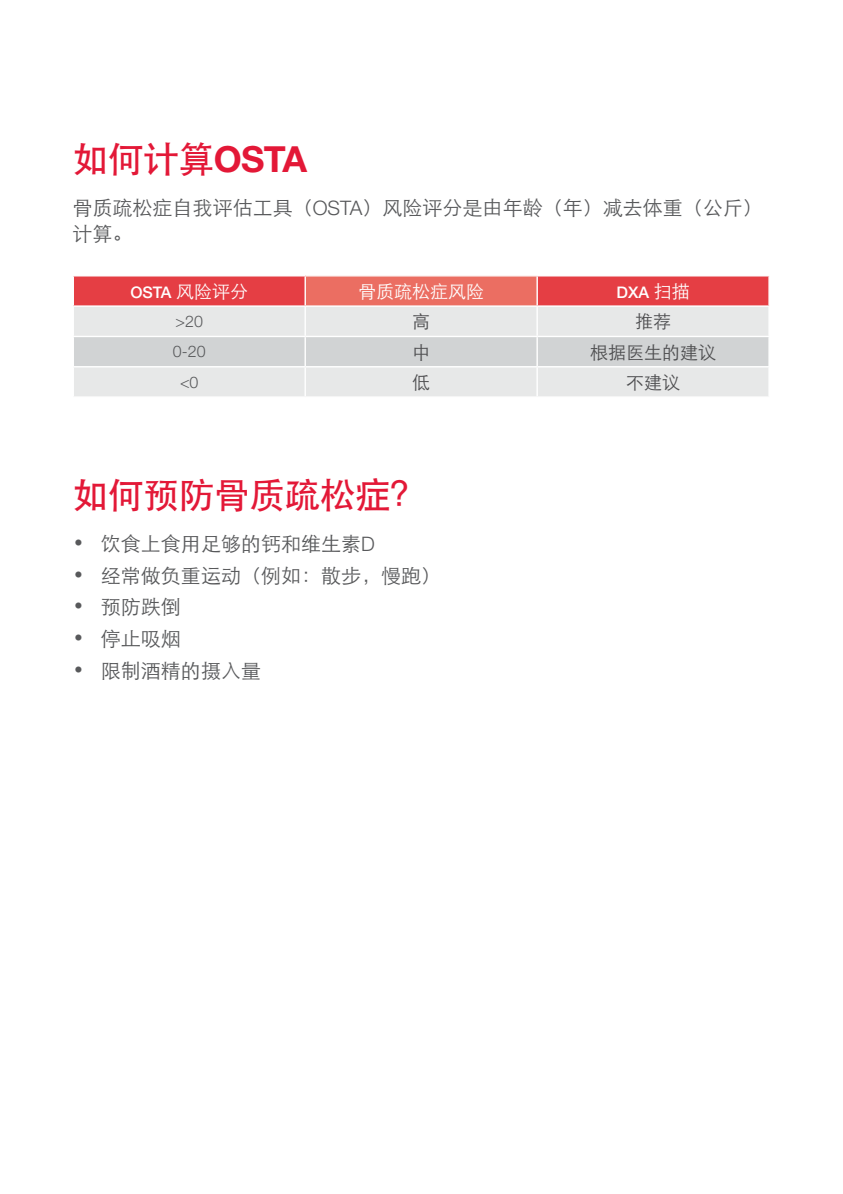
<style>
.page{position:relative;width:843px;height:1194px;background:#fff}
.page>*{position:absolute;margin:0;border:0;box-sizing:border-box;transform-origin:0 0}
.t1{font:36px "ST Heiti";letter-spacing:-.02em;color:#e31837}
.t2{font:20px/26px "ST Xihei";color:#58595b}
.t3{font:18px "ST Xihei";color:#4d4d4f}
.t4{font:18px "ST Xihei";color:#fff}
.t5{font:500 16px "Helvetica Neue LT Std";color:#fff}
.t6{font:300 16px "Helvetica Neue LT Std";color:#58595b}
.s1{font-family:"Helvetica Neue LT Std";font-weight:700}
.s2{font-family:"Helvetica Neue LT Std";font-weight:300}
.s3{font-family:"ST Xihei";font-weight:400;font-size:18px}
</style>
<div class="page">
<svg style="left:73px;top:276px;width:696px;height:120px;background:#e3bfbf"></svg>
<p class="t1" style="left:73px;top:141px;width:236px">如何计算<span class="s1">OSTA</span></p>
<p class="t2" style="left:73px;top:195px;width:691px">骨质疏松症自我评估工具（<span class="s2">OSTA</span>）风险评分是由年龄（年）减去体重（公斤）计算。</p>
<p class="t5" style="left:130px;top:283px;width:119px">OSTA <span class="s3">风险评分</span></p>
<p class="t4" style="left:358px;top:283px;width:127px">骨质疏松症风险</p>
<p class="t5" style="left:616px;top:283px;width:75px">DXA <span class="s3">扫描</span></p>
<p class="t6" style="left:175px;top:311px;width:29px">&gt;20</p>
<p class="t3" style="left:412px;top:313px;width:19px">高</p>
<p class="t3" style="left:635px;top:313px;width:37px">推荐</p>
<p class="t6" style="left:173px;top:342px;width:34px">0-20</p>
<p class="t3" style="left:412px;top:343px;width:19px">中</p>
<p class="t3" style="left:590px;top:343px;width:127px">根据医生的建议</p>
<p class="t6" style="left:180px;top:372px;width:20px">&lt;0</p>
<p class="t3" style="left:412px;top:374px;width:19px">低</p>
<p class="t3" style="left:626px;top:374px;width:55px">不建议</p>
<p class="t1" style="left:73px;top:477px;width:355px">如何预防骨质疏松症？</p>
<p class="t2" style="left:73px;top:531px;width:304px">• 饮食上食用足够的钙和维生素<span class="s2">D</span></p>
<p class="t2" style="left:73px;top:562px;width:370px">• 经常做负重运动（例如：散步，慢跑）</p>
<p class="t2" style="left:73px;top:594px;width:110px">• 预防跌倒</p>
<p class="t2" style="left:73px;top:626px;width:110px">• 停止吸烟</p>
<p class="t2" style="left:73px;top:657px;width:190px">• 限制酒精的摄入量</p>
</div>
